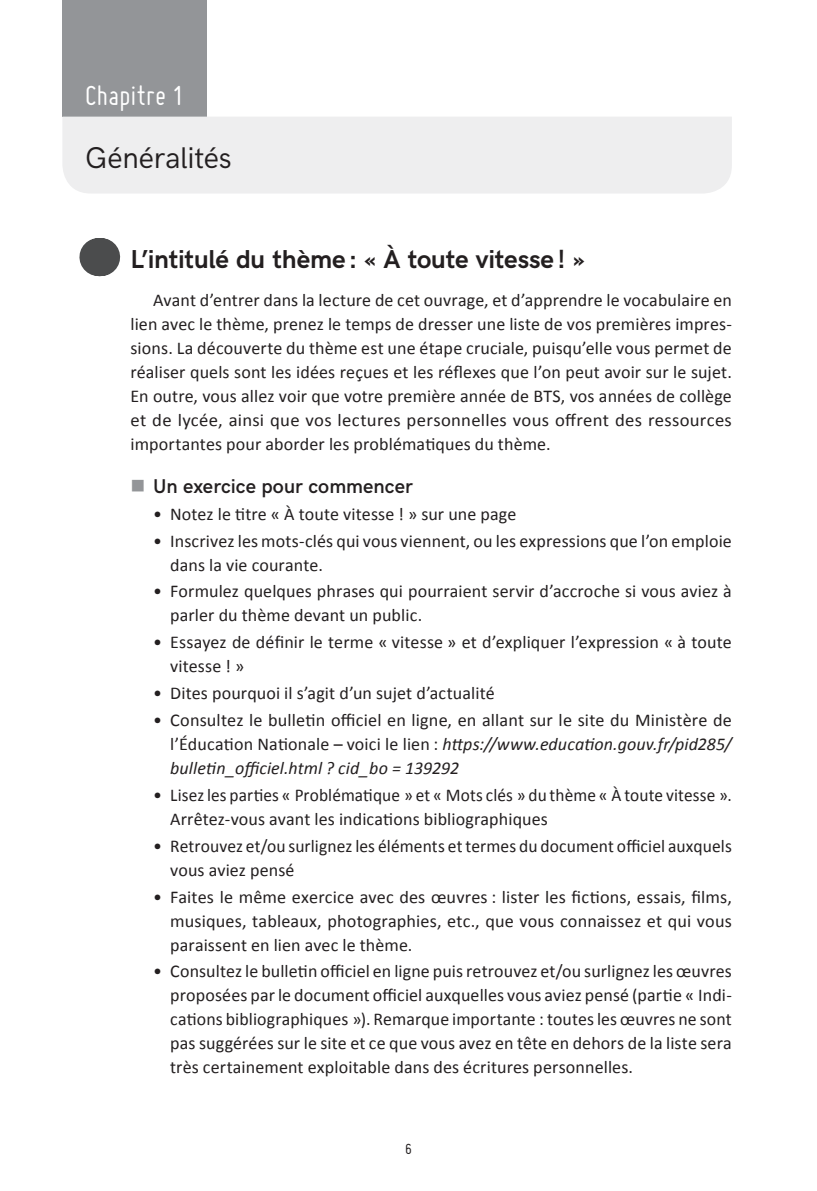
<style>
.page{position:relative;width:817px;height:1191px;background:#fff}
.page>*{position:absolute;margin:0;border:0;box-sizing:border-box;transform-origin:0 0}
.t1{font:30px "HK Grotesk";letter-spacing:-.005em;color:#231f20}
.t2{font:30px "Miso";letter-spacing:.005em;color:#fff}
.t3{font:700 26px "HK Grotesk";letter-spacing:-.01em;color:#231f20}
.t4{font:600 20px "HK Grotesk";color:#231f20}
.t5{font:18px/24px "Calibri";letter-spacing:.005em;color:#231f20}
.t6{font:16px "Miso";color:#231f20}
.s1{font-style:italic}
</style>
<div class="page">
<div style="left:62px;top:0;width:145px;height:117px;background:#939598"></div>
<div style="left:62px;top:117px;width:669px;height:76px;background:#eeeeef"></div>
<svg style="left:99px;top:238px;width:1px;height:38px"></svg>
<hr style="left:98px;top:238px;width:1px;height:38px;background:#4b4c4d">
<hr style="left:100px;top:238px;width:1px;height:38px;background:#4b4c4d">
<h1 class="t2" style="left:85px;top:79px;width:101px">Chapitre 1</h1>
<h1 class="t1" style="left:85px;top:135px;width:148px">Généralités</h1>
<h2 class="t3" style="left:130px;top:239px;width:455px">L’intitulé du thème: « À toute vitesse! »</h2>
<p class="t5" style="left:130px;top:288px;width:602px;text-align:justify;text-indent:23px">Avant d’entrer dans la lecture de cet ouvrage, et d’apprendre le vocabulaire en lien avec le thème, prenez le temps de dresser une liste de vos premières impres&shy;sions. La découverte du thème est une étape cruciale, puisqu’elle vous permet de réaliser quels sont les idées reçues et les réflexes que l’on peut avoir sur le sujet.<br>En outre, vous allez voir que votre première année de BTS, vos années de collège et de lycée, ainsi que vos lectures personnelles vous offrent des ressources importantes pour aborder les problématiques du thème.</p>
<p class="t4" style="left:153px;top:471px;width:261px">Un exercice pour commencer</p>
<p class="t5" style="left:153px;top:502px;width:364px">• Notez le titre « À toute vitesse ! » sur une page</p>
<p class="t5" style="left:170px;top:528px;width:563px;text-indent:-17px">• Inscrivez les mots-clés qui vous viennent, ou les expressions que l’on emploie dans la vie courante.</p>
<p class="t5" style="left:170px;top:579px;width:563px;text-indent:-17px">• Formulez quelques phrases qui pourraient servir d’accroche si vous aviez à parler du thème devant un public.</p>
<p class="t5" style="left:170px;top:630px;width:563px;text-indent:-17px">• Essayez de définir le terme « vitesse » et d’expliquer l’expression « à toute vitesse ! »</p>
<p class="t5" style="left:153px;top:681px;width:343px">• Dites pourquoi il s’agit d’un sujet d’actualité</p>
<p class="t5" style="left:170px;top:708px;width:563px;text-align:justify;text-indent:-17px">• Consultez le bulletin officiel en ligne, en allant sur le site du Ministère de l’Éducation Nationale – voici le lien : <span class="s1">https://www.education.gouv.fr/pid285/ bulletin_officiel.html ? cid_bo = 139292</span></p>
<p class="t5" style="left:170px;top:783px;width:563px;text-indent:-17px">• Lisez les parties « Problématique » et « Mots clés » du thème « À toute vitesse ».<br>Arrêtez-vous avant les indications bibliographiques</p>
<p class="t5" style="left:170px;top:833px;width:563px;text-indent:-17px">• Retrouvez et/ou surlignez les éléments et termes du document officiel auxquels vous aviez pensé</p>
<p class="t5" style="left:170px;top:884px;width:563px;text-align:justify;text-indent:-17px">• Faites le même exercice avec des œuvres : lister les fictions, essais, films, musiques, tableaux, photographies, etc., que vous connaissez et qui vous paraissent en lien avec le thème.</p>
<p class="t5" style="left:170px;top:959px;width:563px;text-align:justify;text-indent:-17px">• Consultez le bulletin officiel en ligne puis retrouvez et/ou surlignez les œuvres proposées par le document officiel auxquelles vous aviez pensé (partie « Indi&shy;cations bibliographiques »). Remarque importante : toutes les œuvres ne sont pas suggérées sur le site et ce que vous avez en tête en dehors de la liste sera très certainement exploitable dans des écritures personnelles.</p>
<p class="t6" style="left:405px;top:1139px;width:8px">6</p>
</div>
